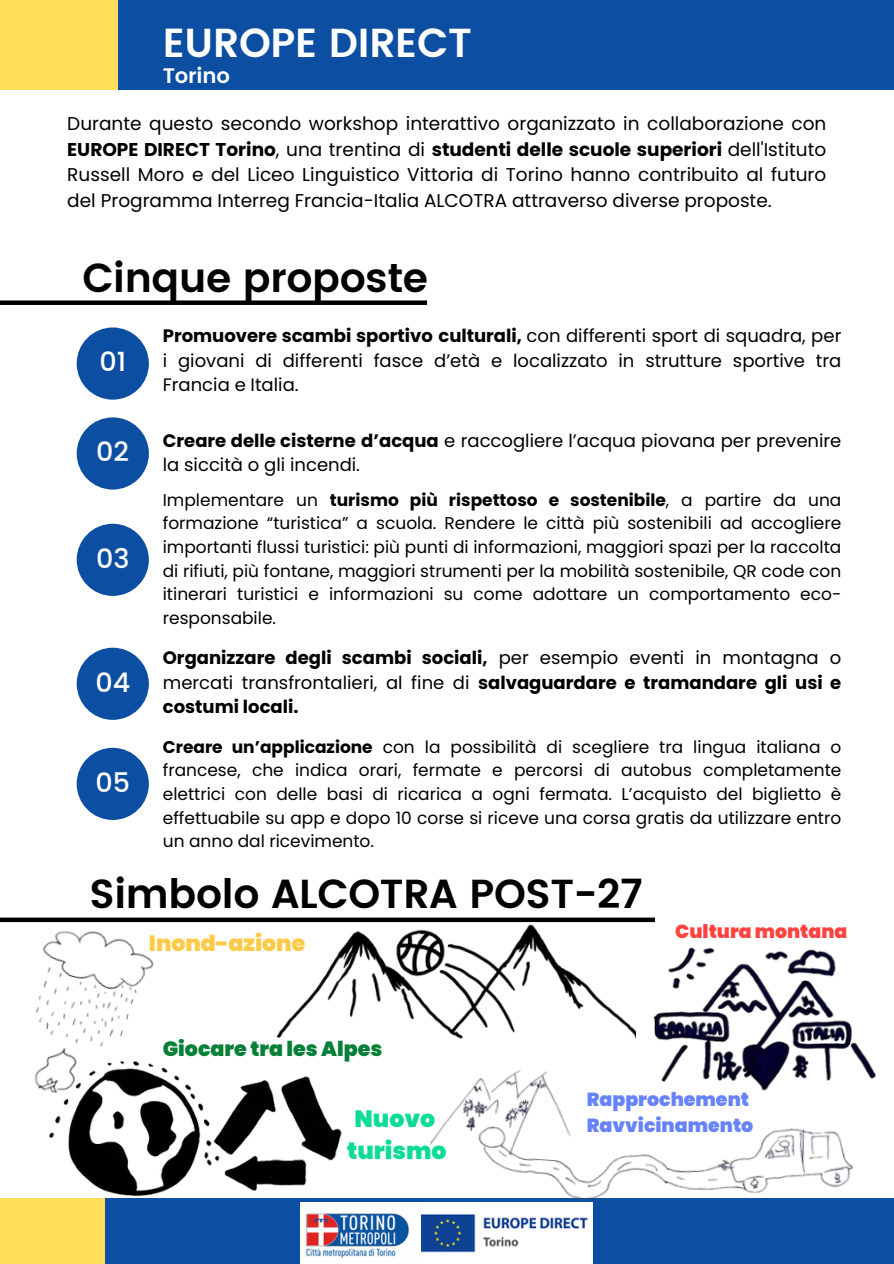
<style>
.page{position:relative;width:894px;height:1264px;background:#fff}
.page>*{position:absolute;margin:0;border:0;box-sizing:border-box;transform-origin:0 0}
.t1{font:600 40.5px "Poppins";letter-spacing:-.01em;color:#000}
.t2{font:600 40.5px "Poppins";letter-spacing:-.01em;color:#fff}
.t3{font:500 27px "Poppins";color:#fff}
.t4{font:900 23.55px/32.7px "Poppins";color:#0edc95;text-align:center}
.t5{font:900 22.05px "Poppins";color:#ffca47}
.t6{font:600 21px "Poppins";letter-spacing:-.01em;color:#fff}
.t7{font:900 20.55px "Poppins";color:#078037}
.t8{font:900 18.9px/26px "Poppins";color:#6783fb}
.t9{font:900 18.9px "Poppins";color:#ff443f}
.t10{font:18.45px/25.8px "Poppins";color:#000;text-align:justify}
.t11{font:18px/24.8px "Poppins";color:#000;text-align:justify}
.t12{font:700 18px/24.8px "Poppins";color:#000;text-align:justify}
.t13{font:16.95px/23.7px "Poppins";color:#000;text-align:justify}
.s1{font-weight:700}
.s2{font-weight:400}
</style>
<div class="page">
<div style="left:118px;top:0;width:775px;height:89px;background:#0c4ea2"></div>
<div style="left:0;top:0;width:118px;height:89px;background:#ffde59"></div>
<div style="left:0;top:300px;width:427px;height:5px;background:#000"></div>
<div style="left:77px;top:327px;width:72px;height:72px;background:#0c4ea2;border-radius:50%"></div>
<div style="left:105px;top:1197px;width:788px;height:66px;background:#0c4ea2"></div>
<div style="left:0;top:1197px;width:105px;height:66px;background:#ffde59"></div>
<div style="left:0;top:917px;width:654px;height:5px;background:#000"></div>
<img style="left:278px;top:922px;width:357px;height:117px">
<img style="left:427px;top:1070px;width:434px;height:153px">
<img style="left:0;top:917px;width:174px;height:174px">
<img style="left:652px;top:947px;width:224px;height:162px">
<div style="left:77px;top:417px;width:72px;height:72px;background:#0c4ea2;border-radius:50%"></div>
<div style="left:77px;top:523px;width:72px;height:73px;background:#0c4ea2;border-radius:50%"></div>
<div style="left:77px;top:647px;width:72px;height:73px;background:#0c4ea2;border-radius:50%"></div>
<div style="left:77px;top:747px;width:72px;height:73px;background:#0c4ea2;border-radius:50%"></div>
<img style="left:45px;top:1061px;width:313px;height:137px">
<div style="left:300px;top:1202px;width:292px;height:61px;background:#fff"></div>
<img style="left:421px;top:1214px;width:167px;height:39px">
<img style="left:305px;top:1213px;width:104px;height:46px">
<p class="t2" style="left:163px;top:20px;width:310px">EUROPE DIRECT</p>
<p class="t6" style="left:163px;top:64px;width:69px">Torino</p>
<h2 class="t10" style="left:67px;top:110px;width:760px">Durante questo secondo workshop interattivo organizzato in collaborazione con <span class="s1">EUROPE DIRECT Torino</span>, una trentina di <span class="s1">studenti delle scuole superiori</span> dell'Istituto Russell Moro e del Liceo Linguistico Vittoria di Torino hanno contribuito al futuro del Programma Interreg Francia-Italia ALCOTRA attraverso diverse proposte.</h2>
<h1 class="t1" style="left:82px;top:254px;width:347px">Cinque proposte</h1>
<p class="t3" style="left:99px;top:346px;width:28px">01</p>
<p class="t11" style="left:163px;top:323px;width:680px"><span class="s1">Promuovere scambi sportivo culturali,</span> con differenti sport di squadra, per i giovani di differenti fasce d’età e localizzato in strutture sportive tra Francia e Italia.</p>
<p class="t3" style="left:96px;top:436px;width:34px">02</p>
<p class="t11" style="left:163px;top:428px;width:680px"><span class="s1">Creare delle cisterne d’acqua</span> e raccogliere l’acqua piovana per prevenire la siccità o gli incendi.</p>
<p class="t3" style="left:96px;top:542px;width:35px">03</p>
<p class="t3" style="left:95px;top:666px;width:36px">04</p>
<h1 class="t3" style="left:95px;top:766px;width:36px">05</h1>
<p class="t13" style="left:163px;top:488px;width:680px">Implementare un <span class="s1">turismo più rispettoso e sostenibile</span>, a partire da una formazione “turistica” a scuola. Rendere le città più sostenibili ad accogliere importanti flussi turistici: più punti di informazioni, maggiori spazi per la raccolta di rifiuti, più fontane, maggiori strumenti per la mobilità sostenibile, QR code con itinerari turistici e informazioni su come adottare un comportamento eco&shy;responsabile.</p>
<p class="t12" style="left:163px;top:645px;width:680px">Organizzare degli scambi sociali, <span class="s2">per esempio eventi in montagna o mercati transfrontalieri, al fine di</span> salvaguardare e tramandare gli usi e costumi locali.</p>
<p class="t13" style="left:163px;top:735px;width:680px"><span class="s1">Creare un’applicazione</span> con la possibilità di scegliere tra lingua italiana o francese, che indica orari, fermate e percorsi di autobus completamente elettrici con delle basi di ricarica a ogni fermata. L’acquisto del biglietto è effettuabile su app e dopo 10 corse si riceve una corsa gratis da utilizzare entro un anno dal ricevimento.</p>
<h1 class="t1" style="left:89px;top:870px;width:554px">Simbolo ALCOTRA POST-27</h1>
<p class="t5" style="left:149px;top:927px;width:158px">Inond-azione</p>
<p class="t9" style="left:675px;top:917px;width:173px">Cultura montana</p>
<p class="t7" style="left:163px;top:1033px;width:221px">Giocare tra les Alpes</p>
<p class="t4" style="left:347px;top:1101px;width:101px">Nuovo turismo</p>
<p class="t8" style="left:586px;top:1086px;width:168px">Rapprochement<br>Ravvicinamento</p>
</div>
